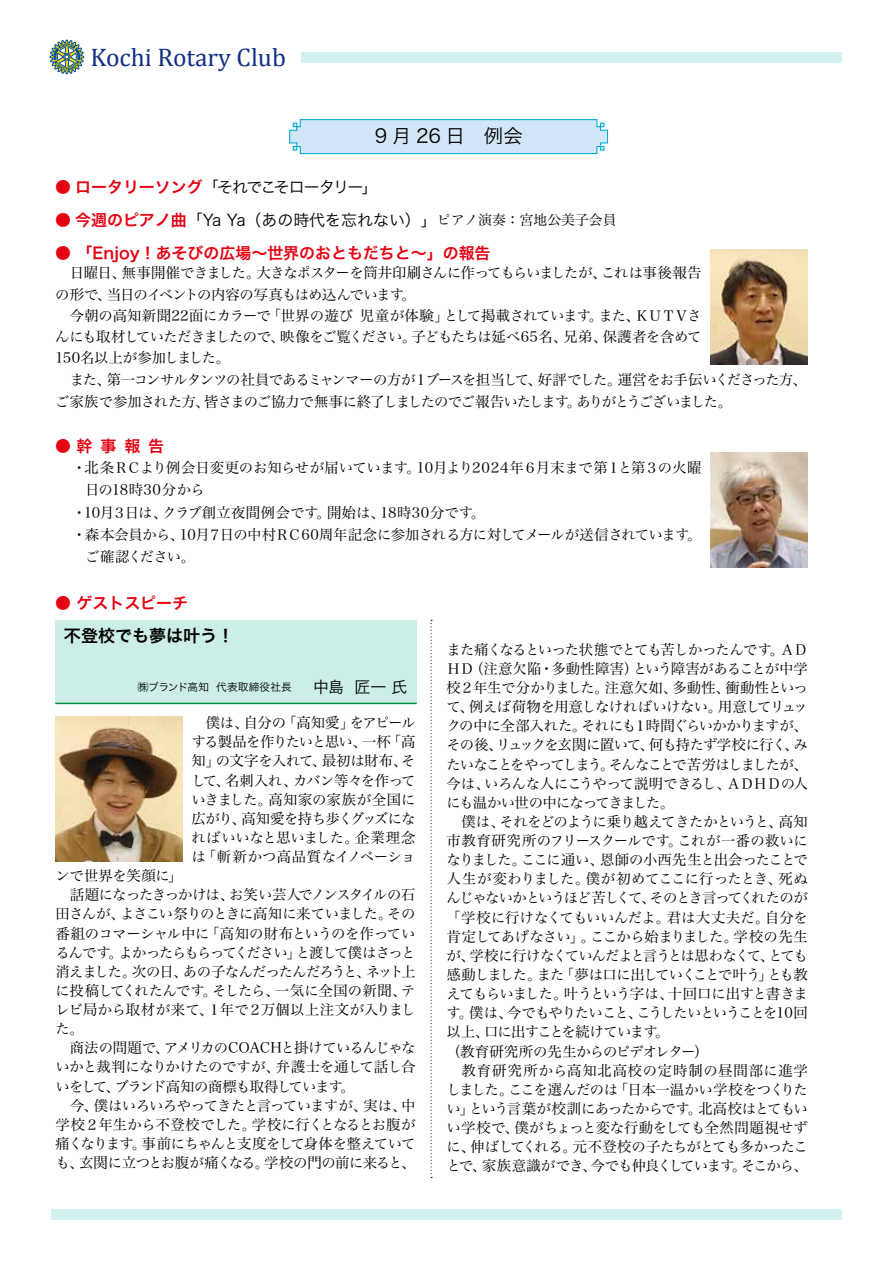
<style>
.page{position:relative;width:893px;height:1263px;background:#fff}
.page>*{position:absolute;margin:0;border:0;box-sizing:border-box;transform-origin:0 0}
.t1{font:25.5px "Cambria";color:#112f86}
.t2{font:19.2px "Hira Kaku Pro W3";color:#000}
.t3{font:16.95px "Hira Kaku Pro W6";color:#000}
.t4{font:15.9px "Hira Kaku Pro W6";color:#e60012}
.t5{font:15.9px "Hira Kaku Pro W3";color:#000}
.t6{font:15.9px "Hira Kaku Pro W3";letter-spacing:-.1em;color:#000}
.t7{font:14.4px/19.2px "Hira Min Pro W3";letter-spacing:-.045em;color:#000}
.t8{font:14.4px "Hira Min Pro W3";letter-spacing:-.015em;color:#000}
.t9{font:14.4px "Hira Min Pro W3";letter-spacing:-.005em;color:#000}
.t10{font:14.4px "Hira Min Pro W3";letter-spacing:.015em;color:#000}
.t11{font:10.65px "Hira Kaku Pro W3";letter-spacing:.005em;color:#000}
.s1{font-family:"Hira Kaku Pro W6";color:#e60012}
.s2{font-family:"Hira Min Pro W3";font-size:13.8px}
.s3{font-size:15.9px}
</style>
<div class="page">
<svg style="left:50px;top:39px;width:34px;height:36px"></svg>
<div style="left:51px;top:1209px;width:791px;height:10px;background:#d4f1f2"></div>
<div style="left:302px;top:52px;width:540px;height:11px;background:#d4f1f2"></div>
<div style="left:55px;top:620px;width:362px;height:83px;background:#cceee6"></div>
<hr style="left:55px;top:703px;width:362px;height:1px;background:#008f42">
<svg style="left:431px;top:620px;width:1px;height:558px"></svg>
<img style="left:55px;top:716px;width:128px;height:145px">
<img style="left:710px;top:250px;width:98px;height:115px">
<img style="left:710px;top:453px;width:98px;height:115px">
<svg style="left:289px;top:119px;width:320px;height:36px;background:#c6e3f5"></svg>
<h1 class="t1" style="left:91px;top:42px;width:197px">Kochi Rotary Club</h1>
<h2 class="t2" style="left:375px;top:118px;width:149px">9 月 26 日　例会</h2>
<p class="t6" style="left:55px;top:172px;width:324px"><span class="s1">● ロータリーソング</span>「それでこそロータリー」</p>
<p class="t5" style="left:55px;top:205px;width:563px"><span class="s1">● 今週のピアノ曲</span>「Ya Ya（あの時代を忘れない）」<span class="s2">ピアノ演奏：宮地公美子会員</span></p>
<p class="t4" style="left:55px;top:238px;width:437px">● 「Enjoy！あそびの広場〜世界のおともだちと〜」の報告</p>
<p class="t7" style="left:55px;top:261px;width:753px;line-height:21.5px">　日曜日、無事開催できました。大きなポスターを筒井印刷さんに作ってもらいましたが、これは事後報告<br>の形で、当日のイベントの内容の写真もはめ込んでいます。<br>　今朝の高知新聞22面にカラーで「世界の遊び 児童が体験」として掲載されています。また、ＫＵＴＶさ<br>んにも取材していただきましたので、映像をご覧ください。子どもたちは延べ65名、兄弟、保護者を含めて<br>150名以上が参加しました。<br>　また、第一コンサルタンツの社員であるミャンマーの方が１ブースを担当して、好評でした。運営をお手伝いくださった方、ご家族で参加された方、皆さまのご協力で無事に終了しましたのでご報告いたします。ありがとうございました。</p>
<p class="t4" style="left:55px;top:432px;width:110px">● 幹事報告</p>
<p class="t8" style="left:72px;top:455px;width:631px">・北条ＲＣより例会日変更のお知らせが届いています。10月より2024年６月末まで第１と第３の火曜</p>
<p class="t10" style="left:85px;top:478px;width:121px">日の18時30分から</p>
<p class="t9" style="left:72px;top:500px;width:415px">・10月３日は、クラブ創立夜間例会です。開始は、18時30分です。</p>
<p class="t7" style="left:72px;top:524px;width:631px">・森本会員から、10月７日の中村ＲＣ60周年記念に参加される方に対してメールが送信されています。</p>
<p class="t7" style="left:85px;top:546px;width:112px">ご確認ください。</p>
<p class="t4" style="left:55px;top:589px;width:134px">● ゲストスピーチ</p>
<p class="t3" style="left:64px;top:620px;width:172px">不登校でも夢は叶う！</p>
<p class="t11" style="left:138px;top:678px;width:271px">㈱ブランド高知 代表取締役社長　　<span class="s3">中島 匠一 氏</span></p>
<p class="t7" style="left:191px;top:712px;width:226px;text-align:justify">　僕は、自分の「高知愛」をアピールする製品を作りたいと思い、一杯「高知」の文字を入れて、最初は財布、そして、名刺入れ、カバン等々を作っていきました。高知家の家族が全国に広がり、高知愛を持ち歩くグッズになればいいなと思いました。企業理念は「斬新かつ高品質なイノベーショ</p>
<p class="t7" style="left:55px;top:865px;width:362px">ンで世界を笑顔に」<br>　話題になったきっかけは、お笑い芸人でノンスタイルの石田さんが、よさこい祭りのときに高知に来ていました。その番組のコマーシャル中に「高知の財布というのを作っているんです。よかったらもらってください」と渡して僕はさっと消えました。次の日、あの子なんだったんだろうと、ネット上に投稿してくれたんです。そしたら、一気に全国の新聞、テレビ局から取材が来て、１年で２万個以上注文が入りました。<br>　商法の問題で、アメリカのCOACHと掛けているんじゃないかと裁判になりかけたのですが、弁護士を通して話し合いをして、ブランド高知の商標も取得しています。<br>　今、僕はいろいろやってきたと言っていますが、実は、中学校２年生から不登校でした。学校に行くとなるとお腹が痛くなります。事前にちゃんと支度をして身体を整えていても、玄関に立つとお腹が痛くなる。学校の門の前に来ると、</p>
<p class="t7" style="left:446px;top:638px;width:363px">また痛くなるといった状態でとても苦しかったんです。ＡＤ<br>ＨＤ（注意欠陥・多動性障害）という障害があることが中学校２年生で分かりました。注意欠如、多動性、衝動性といって、例えば荷物を用意しなければいけない。用意してリュックの中に全部入れた。それにも１時間ぐらいかかりますが、その後、リュックを玄関に置いて、何も持たず学校に行く、みたいなことをやってしまう。そんなことで苦労はしましたが、今は、いろんな人にこうやって説明できるし、ＡＤＨＤの人にも温かい世の中になってきました。<br>　僕は、それをどのように乗り越えてきたかというと、高知市教育研究所のフリースクールです。これが一番の救いになりました。ここに通い、恩師の小西先生と出会ったことで人生が変わりました。僕が初めてここに行ったとき、死ぬんじゃないかというほど苦しくて、そのとき言ってくれたのが「学校に行けなくてもいいんだよ。君は大丈夫だ。自分を肯定してあげなさい」。ここから始まりました。学校の先生が、学校に行けなくていんだよと言うとは思わなくて、とても感動しました。また「夢は口に出していくことで叶う」とも教えてもらいました。叶うという字は、十回口に出すと書きます。僕は、今でもやりたいこと、こうしたいということを10回以上、口に出すことを続けています。<br>（教育研究所の先生からのビデオレター）<br>　教育研究所から高知北高校の定時制の昼間部に進学しました。ここを選んだのは「日本一温かい学校をつくりたい」という言葉が校訓にあったからです。北高校はとてもいい学校で、僕がちょっと変な行動をしても全然問題視せずに、伸ばしてくれる。元不登校の子たちがとても多かったことで、家族意識ができ、今でも仲良くしています。そこから、</p>
</div>
